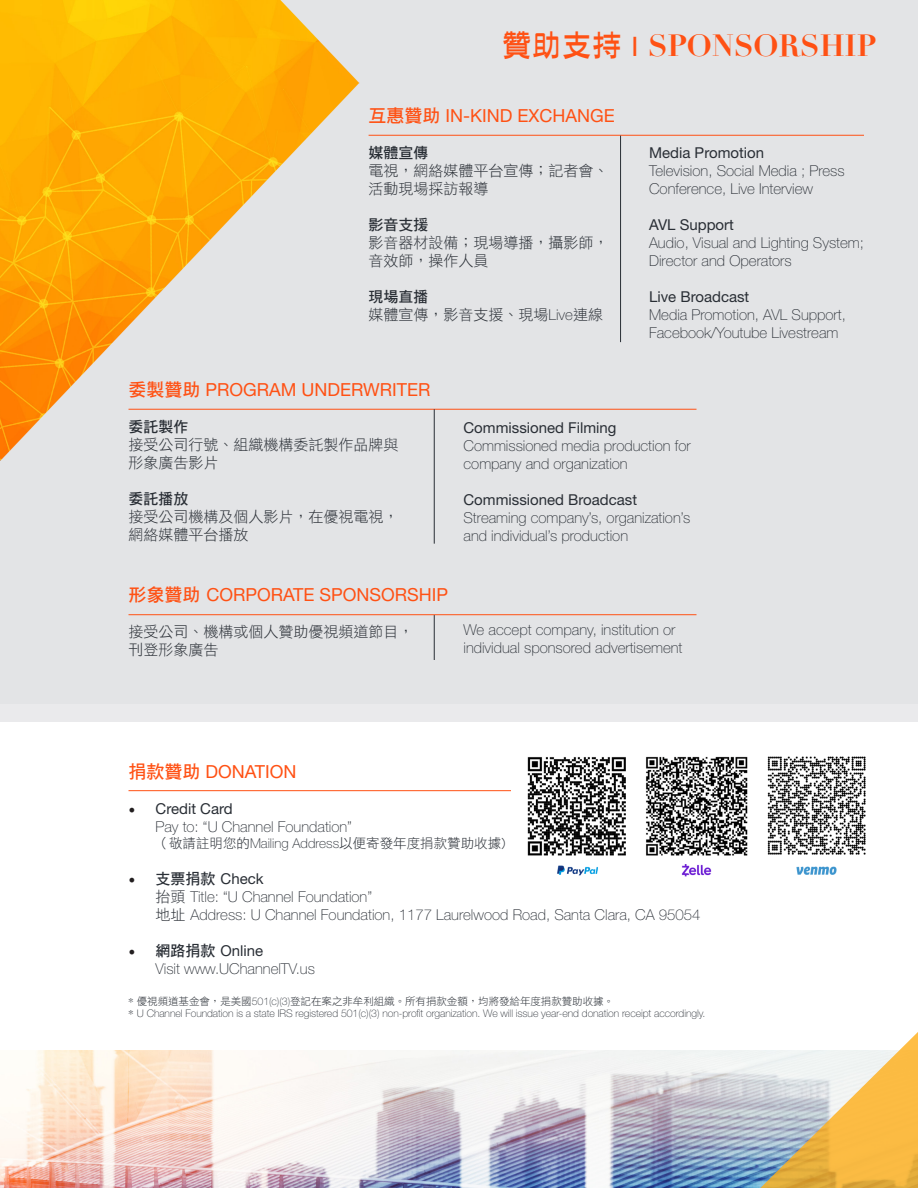
<style>
.page{position:relative;width:918px;height:1188px;background:#fff}
.page>*{position:absolute;margin:0;border:0;box-sizing:border-box;transform-origin:0 0}
.Media_Kit_Page_Heading{font:700 30px "Didot";color:#ff5114}
.t1{font:18px "Helvetica Neue LT Std";color:#ff5114}
.t2{font:100 15px/18px "Helvetica Neue LT Std";color:#292e35}
.t3{font:15px "DF Hei Std W3";color:#292e35}
.t4{font:15px "Helvetica Neue LT Std";color:#292e35}
.t5{font:15px "DF Hei Std W7";color:#292e35}
.t6{font:13.5px "DF Hei Std W3";color:#292e35}
.t7{font:100 10.5px "Helvetica Neue LT Std";letter-spacing:-.005em;color:#292e35}
.t8{font:10.5px "DF Hei Std W3";letter-spacing:-.005em;color:#292e35}
.s1{font-family:"DF Ya Yi Std W6";font-weight:400}
.s2{font-family:"DF Hei Std W7"}
.s3{font-family:"Helvetica Neue LT Std";font-weight:100}
.s4{font-family:"Minion Pro";font-size:18px;color:#231f20}
.s5{font-family:"DF Hei Std W3";font-weight:400}
</style>
<div class="page">
<img style="left:0;top:1050px;width:760px;height:138px">
<div style="left:0;top:0;width:918px;height:722px;background:#eaeaec"></div>
<div style="left:0;top:0;width:918px;height:704px;background:#e1e2e4"></div>
<svg style="left:760px;top:1032px;width:158px;height:156px"></svg>
<img style="left:0;top:0;width:371px;height:461px">
<hr style="left:369px;top:135px;width:495px;height:1px;background:#ff5114">
<hr style="left:129px;top:409px;width:568px;height:1px;background:#ff5114">
<hr style="left:129px;top:614px;width:568px;height:1px;background:#ff5114">
<hr style="left:434px;top:409px;width:1px;height:135px;background:#292e35">
<hr style="left:620px;top:136px;width:1px;height:206px;background:#292e35">
<hr style="left:434px;top:615px;width:1px;height:45px;background:#292e35">
<hr style="left:129px;top:790px;width:568px;height:1px;background:#ff5114">
<img style="left:511px;top:756px;width:355px;height:121px">
<p class="Media_Kit_Page_Heading" style="left:502px;top:27px;width:376px"><span class="s1">贊助支持 |</span> SPONSORSHIP</p>
<p class="t1" style="left:369px;top:105px;width:248px"><span class="s2">互惠贊助</span> IN-KIND EXCHANGE</p>
<p class="t5" style="left:369px;top:144px;width:61px">媒體宣傳</p>
<p class="t3" style="left:369px;top:162px;width:241px">電視，網絡媒體平台宣傳；記者會、</p>
<p class="t3" style="left:369px;top:180px;width:121px">活動現場採訪報導</p>
<p class="t5" style="left:369px;top:216px;width:61px">影音支援</p>
<p class="t3" style="left:369px;top:234px;width:241px">影音器材設備；現場導播，攝影師，</p>
<p class="t3" style="left:369px;top:252px;width:121px">音效師，操作人員</p>
<p class="t5" style="left:369px;top:288px;width:61px">現場直播</p>
<p class="t3" style="left:369px;top:306px;width:236px">媒體宣傳，影音支援、現場<span class="s3">Live</span>連線</p>
<p class="t4" style="left:649px;top:144px;width:117px">Media Promotion</p>
<p class="t2" style="left:649px;top:162px;width:197px">Television, Social Media ; Press<br>Conference, Live Interview</p>
<p class="t4" style="left:649px;top:216px;width:86px">AVL Support</p>
<p class="t2" style="left:649px;top:234px;width:216px">Audio, Visual and Lighting System;<br>Director and Operators</p>
<p class="t4" style="left:649px;top:288px;width:102px">Live Broadcast</p>
<p class="t2" style="left:649px;top:306px;width:198px">Media Promotion, AVL Support,<br>Facebook/Youtube Livestream</p>
<p class="t1" style="left:129px;top:379px;width:304px"><span class="s2">委製贊助</span> PROGRAM UNDERWRITER</p>
<p class="t5" style="left:129px;top:418px;width:61px">委託製作</p>
<p class="t3" style="left:129px;top:436px;width:272px">接受公司行號、組織機構委託製作品牌與</p>
<p class="t3" style="left:129px;top:454px;width:92px">形象廣告影片</p>
<p class="t5" style="left:129px;top:490px;width:61px">委託播放</p>
<p class="t3" style="left:129px;top:508px;width:272px">接受公司機構及個人影片，在優視電視，</p>
<p class="t3" style="left:129px;top:526px;width:122px">網絡媒體平台播放</p>
<p class="t4" style="left:464px;top:419px;width:155px">Commissioned Filming</p>
<p class="t2" style="left:464px;top:437px;width:229px">Commissioned media production for company and organization</p>
<p class="t4" style="left:464px;top:491px;width:175px">Commissioned Broadcast</p>
<p class="t2" style="left:464px;top:509px;width:228px">Streaming company’s, organization’s and individual’s production</p>
<p class="t1" style="left:129px;top:584px;width:321px"><span class="s2">形象贊助</span> CORPORATE SPONSORSHIP</p>
<p class="t3" style="left:129px;top:623px;width:287px">接受公司、機構或個人贊助優視頻道節目，</p>
<p class="t3" style="left:129px;top:641px;width:92px">刊登形象廣告</p>
<p class="t2" style="left:464px;top:621px;width:221px">We accept company, institution or individual sponsored advertisement</p>
<p class="t1" style="left:129px;top:761px;width:170px"><span class="s2">捐款贊助</span> DONATION</p>
<p class="t4" style="left:129px;top:800px;width:106px"><span class="s4">•</span> Credit Card</p>
<p class="t2" style="left:156px;top:818px;width:198px">Pay to: “U Channel Foundation”</p>
<p class="t6" style="left:156px;top:836px;width:352px">（敬請註明您的<span class="s3">Mailing Address</span>以便寄發年度捐款贊助收據)</p>
<p class="t4" style="left:129px;top:870px;width:137px"><span class="s4">•</span> <span class="s2">支票捐款</span> Check</p>
<p class="t2" style="left:156px;top:888px;width:218px"><span class="s5">抬頭</span> Title: “U Channel Foundation”</p>
<p class="t2" style="left:156px;top:906px;width:547px"><span class="s5">地址</span> Address: U Channel Foundation, 1177 Laurelwood Road, Santa Clara, CA 95054</p>
<p class="t4" style="left:129px;top:942px;width:136px"><span class="s4">•</span> <span class="s2">網路捐款</span> Online</p>
<p class="t2" style="left:156px;top:960px;width:161px">Visit www.UChannelTV.us</p>
<p class="t8" style="left:129px;top:995px;width:487px">* 優視頻道基金會，是美國<span class="s3">501(c)(3)</span>登記在案之非牟利組織。所有捐款金額，均將發給年度捐款贊助收據。</p>
<p class="t7" style="left:129px;top:1008px;width:579px"><span class="s5">*</span> U Channel Foundation is a state IRS registered 501(c)(3) non-profit organization. We will issue year-end donation receipt accordingly.</p>
</div>
